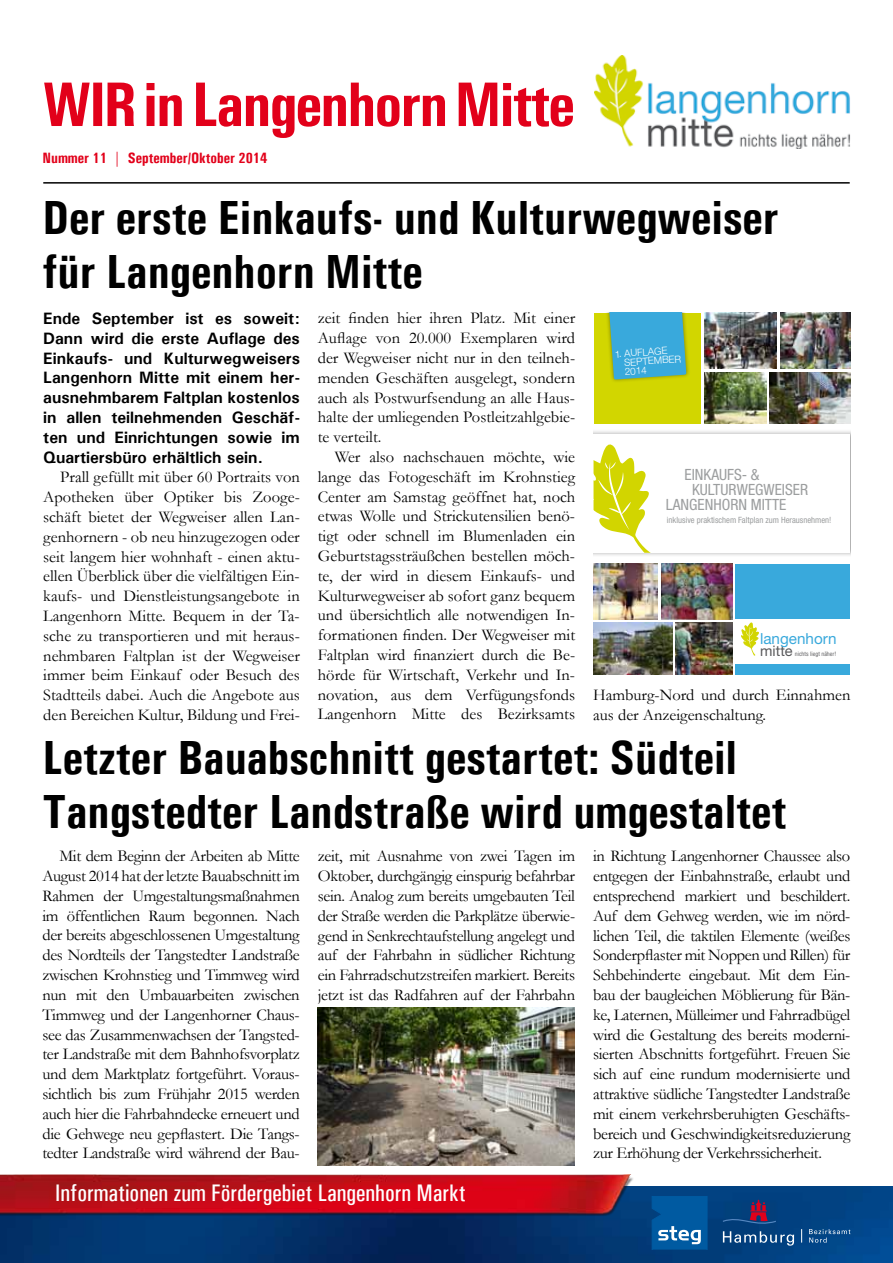
<style>
.page{position:relative;width:893px;height:1263px;background:#fff}
.page>*{position:absolute;margin:0;border:0;box-sizing:border-box;transform-origin:0 0}
.t1{font:700 condensed 63px "Univers";letter-spacing:-.03em;color:#e2001a}
.t2{font:700 condensed 48px/54px "Univers";color:#000}
.t3{font:500 condensed 24px "Univers";color:#fff}
.t4{font:16.5px/19.8px "Garamond";color:#000;text-align:justify}
.t5{font:700 16.5px/19.8px "Univers";color:#000;text-align:justify}
.t6{font:condensed 15.45px "Helvetica Neue LT Std";color:#9c9e9f}
.t7{font:15.3px "Helvetica Neue";color:#39a9dc}
.t8{font:700 condensed 15px "Univers";color:#e2001a}
.t9{font:14.55px "Helvetica Neue";color:#58585a}
.t10{font:300 9.9px/9.1px "Helvetica Neue";color:#fff}
.t11{font:condensed 8.55px "Helvetica Neue LT Std";color:#9c9e9f}
.t12{font:condensed 5.85px "Helvetica";color:#58585a}
</style>
<div class="page">
<img style="left:0;top:1186px;width:893px;height:77px">
<img style="left:0;top:1174px;width:640px;height:42px">
<svg style="left:723px;top:1231px;width:71px;height:14px"></svg>
<svg style="left:723px;top:1200px;width:53px;height:25px"></svg>
<svg style="left:801px;top:1229px;width:1px;height:13px"></svg>
<svg style="left:809px;top:1229px;width:41px;height:14px"></svg>
<hr style="left:43px;top:182px;width:807px;height:2px;background:#000">
<svg style="left:652px;top:1196px;width:55px;height:53px"></svg>
<img style="left:594px;top:56px;width:256px;height:93px">
<div style="left:736px;top:564px;width:114px;height:110px;background:#39a9dc"></div>
<div style="left:593px;top:429px;width:257px;height:129px;background:#000;opacity:.3"></div>
<div style="left:593px;top:434px;width:257px;height:119px;background:#fff"></div>
<svg style="left:593px;top:444px;width:58px;height:109px"></svg>
<img style="left:704px;top:313px;width:73px;height:55px">
<img style="left:781px;top:313px;width:69px;height:55px">
<img style="left:704px;top:372px;width:62px;height:51px">
<img style="left:770px;top:372px;width:80px;height:51px">
<div style="left:726px;top:619px;width:124px;height:44px;background:#fff"></div>
<div style="left:593px;top:313px;width:107px;height:110px;background:#d2d600"></div>
<img style="left:593px;top:623px;width:79px;height:51px">
<img style="left:593px;top:564px;width:64px;height:55px">
<img style="left:676px;top:623px;width:56px;height:51px">
<img style="left:661px;top:564px;width:71px;height:55px">
<svg style="left:741px;top:622px;width:18px;height:34px"></svg>
<div style="left:605px;top:313px;width:85px;height:70px;background:#000;opacity:.35"></div>
<svg style="left:609px;top:313px;width:77px;height:67px"></svg>
<img style="left:318px;top:1008px;width:257px;height:157px">
<h1 class="t1" style="left:43px;top:66px;width:534px">WIR in Langenhorn Mitte</h1>
<p class="t8" style="left:43px;top:149px;width:226px">Nummer 11 | September/Oktober 2014</p>
<h2 class="t2" style="left:43px;top:190px;width:738px">Der erste Einkaufs- und Kulturwegweiser für Langenhorn Mitte</h2>
<p class="t4" style="left:318px;top:308px;width:259px">zeit finden hier ihren Platz. Mit einer Auflage von 20.000 Exemplaren wird der Wegweiser nicht nur in den teilneh&shy;menden Geschäften ausgelegt, sondern auch als Postwurfsendung an alle Haus&shy;halte der umliegenden Postleitzahlgebie&shy;te verteilt.</p>
<p class="t4" style="left:318px;top:446px;width:259px;text-indent:17px">Wer also nachschauen möchte, wie lange das Fotogeschäft im Krohnstieg Center am Samstag geöffnet hat, noch etwas Wolle und Strickutensilien benö&shy;tigt oder schnell im Blumenladen ein Geburtstagssträußchen bestellen möch&shy;te, der wird in diesem Einkaufs- und Kulturwegweiser ab sofort ganz bequem und übersichtlich alle notwendigen In&shy;formationen finden. Der Wegweiser mit Faltplan wird finanziert durch die Be&shy;hörde für Wirtschaft, Verkehr und In&shy;novation, aus dem Verfügungsfonds Langenhorn Mitte des Bezirksamts</p>
<p class="t5" style="left:43px;top:308px;width:258px">Ende September ist es soweit:<br>Dann wird die erste Auflage des Einkaufs- und Kulturwegweisers Langenhorn Mitte mit einem her&shy;ausnehmbarem Faltplan kostenlos in allen teilnehmenden Geschäf&shy;ten und Einrichtungen sowie im Quartiersbüro erhältlich sein.</p>
<p class="t4" style="left:43px;top:467px;width:258px;text-indent:17px">Prall gefüllt mit über 60 Portraits von Apotheken über Optiker bis Zooge&shy;schäft bietet der Wegweiser allen Lan&shy;genhornern - ob neu hinzugezogen oder seit langem hier wohnhaft - einen aktu&shy;ellen Überblick über die vielfältigen Ein&shy;kaufs- und Dienstleistungsangebote in Langenhorn Mitte. Bequem in der Ta&shy;sche zu transportieren und mit heraus&shy;nehmbaren Faltplan ist der Wegweiser immer beim Einkauf oder Besuch des Stadtteils dabei. Auch die Angebote aus den Bereichen Kultur, Bildung und Frei-</p>
<p class="t10" style="left:623px;top:349px;width:59px;text-indent:-9px;rotate:-4deg">1. AUFLAGE<br>SEPTEMBER<br>2014</p>
<p class="t6" style="left:685px;top:466px;width:76px">EINKAUFS- &amp;</p>
<p class="t6" style="left:692px;top:481px;width:118px">KULTURWEGWEISER</p>
<p class="t6" style="left:666px;top:496px;width:122px">LANGENHORN MITTE</p>
<p class="t11" style="left:667px;top:515px;width:166px">inklusive praktischem Faltplan zum Herausnehmen!</p>
<p class="t7" style="left:760px;top:627px;width:78px">langenhorn</p>
<p class="t9" style="left:760px;top:640px;width:34px">mitte</p>
<p class="t12" style="left:795px;top:650px;width:43px">nichts liegt näher!</p>
<p class="t4" style="left:593px;top:684px;width:259px">Hamburg-Nord und durch Einnahmen aus der Anzeigenschaltung.</p>
<h2 class="t2" style="left:43px;top:730px;width:746px">Letzter Bauabschnitt gestartet: Südteil<br>Tangstedter Landstraße wird umgestaltet</h2>
<p class="t4" style="left:318px;top:846px;width:259px">zeit, mit Ausnahme von zwei Tagen im Oktober, durchgängig einspurig befahrbar sein. Analog zum bereits umgebauten Teil der Straße werden die Parkplätze überwie&shy;gend in Senkrechtaufstellung angelegt und auf der Fahrbahn in südlicher Richtung ein Fahrradschutzstreifen markiert. Bereits jetzt ist das Radfahren auf der Fahrbahn</p>
<p class="t4" style="left:593px;top:846px;width:259px">in Richtung Langenhorner Chaussee also entgegen der Einbahnstraße, erlaubt und entsprechend markiert und beschildert.<br>Auf dem Gehweg werden, wie im nörd&shy;lichen Teil, die taktilen Elemente (weißes Sonderpflaster mit Noppen und Rillen) für Sehbehinderte eingebaut. Mit dem Ein&shy;bau der baugleichen Möblierung für Bän&shy;ke, Laternen, Mülleimer und Fahrradbügel wird die Gestaltung des bereits moderni&shy;sierten Abschnitts fortgeführt. Freuen Sie sich auf eine rundum modernisierte und attraktive südliche Tangstedter Landstraße mit einem verkehrsberuhigten Geschäfts&shy;bereich und Geschwindigkeitsreduzierung zur Erhöhung der Verkehrssicherheit.</p>
<p class="t4" style="left:43px;top:846px;width:259px;text-indent:17px">Mit dem Beginn der Arbeiten ab Mitte August 2014 hat der letzte Bauabschnitt im Rahmen der Umgestaltungsmaßnahmen im öffentlichen Raum begonnen. Nach der bereits abgeschlossenen Umgestaltung des Nordteils der Tangstedter Landstraße zwischen Krohnstieg und Timmweg wird nun mit den Umbauarbeiten zwischen Timmweg und der Langenhorner Chaus&shy;see das Zusammenwachsen der Tangsted&shy;ter Landstraße mit dem Bahnhofsvorplatz und dem Marktplatz fortgeführt. Voraus&shy;sichtlich bis zum Frühjahr 2015 werden auch hier die Fahrbahndecke erneuert und die Gehwege neu gepflastert. Die Tangs&shy;tedter Landstraße wird während der Bau-</p>
<h3 class="t3" style="left:55px;top:1178px;width:412px">Informationen zum Fördergebiet Langenhorn Markt</h3>
</div>
